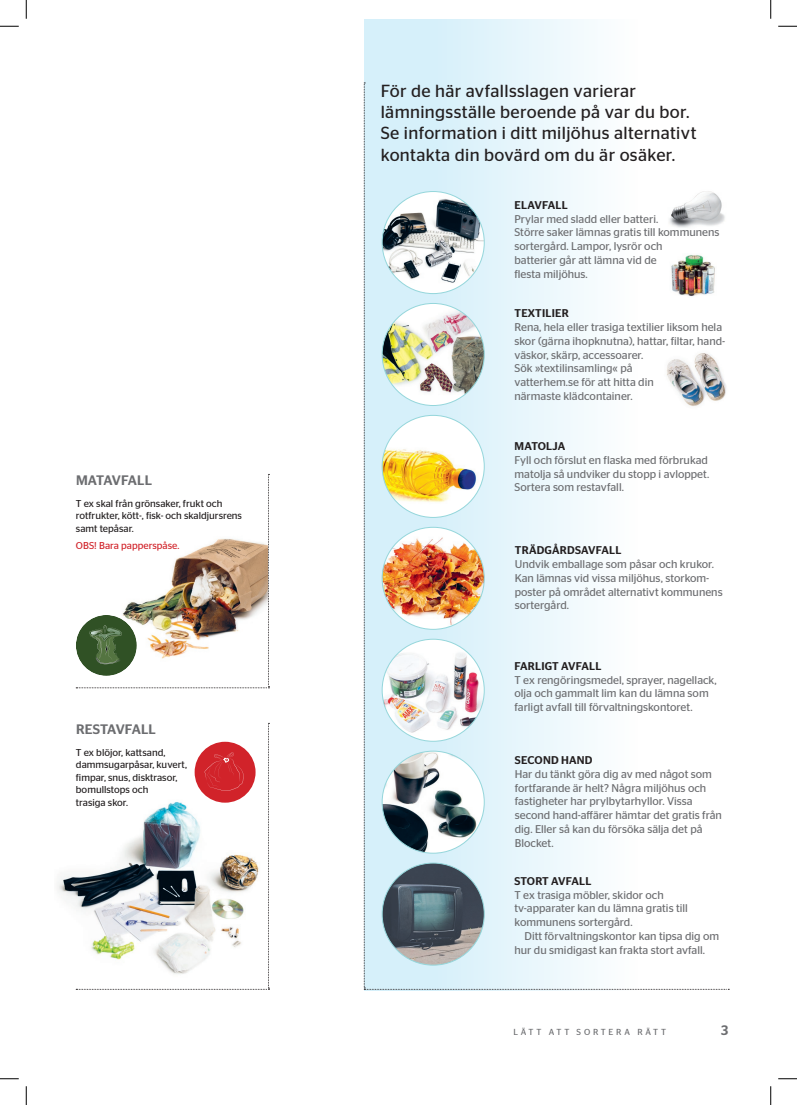
<style>
.page{position:relative;width:797px;height:1105px;background:#fff}
.page>*{position:absolute;margin:0;border:0;box-sizing:border-box;transform-origin:0 0}
.Ingress{font:17.5px/21.2px "Stag Sans";letter-spacing:.02em;color:#231f20}
.Rubrik_NY{font:500 13.75px "Stag Sans";letter-spacing:.01em;color:#6c6d70}
.Rubrik_NY-2{font:500 13.75px "Stag Sans";letter-spacing:-.025em;color:#6c6d70}
.Brödtext{font:11.25px/13.8px "Stag Sans";color:#6c6d70}
.Brödtext-2{font:500 11.25px "Stag Sans";letter-spacing:.02em;color:#231f20}
.Bildtext{font:10px/12.5px "Stag Sans";color:#231f20}
.Bildtext-2{font:10px "Stag Sans";color:#d1232a}
.t1{font:8.75px "Stag Sans";letter-spacing:.32em;color:#6c6d70}
.s1{font-weight:500;color:#231f20}
</style>
<div class="page">
<div style="left:364px;top:19px;width:290px;height:971px;background:linear-gradient(to right,#ceedf9,#fefefe)"></div>
<img style="left:57px;top:876px;width:19px;height:24px">
<img style="left:76px;top:474px;width:193px;height:215px">
<svg style="left:76px;top:723px;width:193px;height:267px"></svg>
<svg style="left:364px;top:83px;width:365px;height:907px"></svg>
<img style="left:669px;top:253px;width:48px;height:45px">
<img style="left:382px;top:303px;width:102px;height:102px;border-radius:51px">
<img style="left:382px;top:192px;width:102px;height:102px;border-radius:51px">
<img style="left:382px;top:527px;width:102px;height:102px;border-radius:51px">
<img style="left:382px;top:639px;width:102px;height:102px;border-radius:51px">
<div style="left:382px;top:415px;width:102px;height:102px;background:#fff;border-radius:50%"></div>
<img style="left:382px;top:423px;width:100px;height:87px">
<img style="left:382px;top:863px;width:102px;height:102px;border-radius:51px">
<img style="left:382px;top:751px;width:102px;height:102px;border-radius:51px">
<svg style="left:0;top:25px;width:19px;height:2px"></svg>
<svg style="left:778px;top:25px;width:19px;height:2px"></svg>
<svg style="left:0;top:1078px;width:19px;height:1px"></svg>
<svg style="left:778px;top:1078px;width:19px;height:1px"></svg>
<svg style="left:25px;top:0;width:2px;height:19px"></svg>
<svg style="left:25px;top:1086px;width:2px;height:19px"></svg>
<svg style="left:770px;top:0;width:1px;height:19px"></svg>
<svg style="left:770px;top:1086px;width:1px;height:19px"></svg>
<p class="Rubrik_NY-2" style="left:76px;top:472px;width:78px">MATAVFALL</p>
<p class="Bildtext" style="left:76px;top:497px;width:168px">T ex skal från grönsaker, frukt och rotfrukter, kött-, fisk- och skaldjursrens samt tepåsar.</p>
<p class="Bildtext-2" style="left:76px;top:540px;width:105px">OBS! Bara papperspåse.</p>
<p class="Rubrik_NY" style="left:76px;top:721px;width:81px">RESTAVFALL</p>
<p class="Bildtext" style="left:76px;top:746px;width:113px">T ex blöjor, kattsand, dammsugarpåsar, kuvert, fimpar, snus, disktrasor, bomullstops och<br>trasiga skor.</p>
<p class="Ingress" style="left:381px;top:80px;width:317px">För de här avfallsslagen varierar lämningsställe beroende på var du bor.<br>Se information i ditt miljöhus alternativt kontakta din bovärd om du är osäker.</p>
<p class="Brödtext" style="left:514px;top:198px;width:206px"><span class="s1">ELAVFALL<br></span>Prylar med sladd eller batteri.<br>Större saker lämnas gratis till kommunens sortergård. Lampor, lysrör och<br>batterier går att lämna vid de<br>flesta miljöhus.</p>
<p class="Brödtext" style="left:514px;top:306px;width:212px"><span class="s1">TEXTILIER<br></span>Rena, hela eller trasiga textilier liksom hela skor (gärna ihopknutna), hattar, filtar, hand&shy;väskor, skärp, accessoarer.<br>Sök »textilinsamling« på</p>
<p class="Brödtext" style="left:514px;top:375px;width:141px">vatterhem.se för att hitta din närmaste klädcontainer.</p>
<p class="Brödtext" style="left:514px;top:439px;width:196px"><span class="s1">MATOLJA<br></span>Fyll och förslut en flaska med förbrukad matolja så undviker du stopp i avloppet.<br>Sortera som restavfall.</p>
<p class="Brödtext" style="left:515px;top:543px;width:209px"><span class="s1">TRÄDGÅRDSAVFALL<br></span>Undvik emballage som påsar och krukor.<br>Kan lämnas vid vissa miljöhus, storkom&shy;poster på området alternativt kommunens sortergård.</p>
<p class="Brödtext-2" style="left:514px;top:659px;width:88px">FARLIGT AVFALL</p>
<p class="Brödtext" style="left:514px;top:673px;width:204px">T ex rengöringsmedel, sprayer, nagellack, olja och gammalt lim kan du lämna som farligt avfall till förvaltningskontoret.</p>
<p class="Brödtext" style="left:515px;top:753px;width:209px"><span class="s1">SECOND HAND<br></span>Har du tänkt göra dig av med något som fortfarande är helt? Några miljöhus och fastigheter har prylbytarhyllor. Vissa second hand-affärer hämtar det gratis från dig. Eller så kan du försöka sälja det på<br>Blocket.</p>
<p class="Brödtext" style="left:514px;top:874px;width:175px"><span class="s1">STORT AVFALL<br></span>T ex trasiga möbler, skidor och tv-apparater kan du lämna gratis till kommunens sortergård.</p>
<p class="Brödtext" style="left:514px;top:929px;width:206px;text-indent:10px">Ditt förvaltningskontor kan tipsa dig om hur du smidigast kan frakta stort avfall.</p>
<p class="t1" style="left:513px;top:1027px;width:154px">LÄTT ATT SORTERA RÄTT</p>
<p class="Rubrik_NY" style="left:721px;top:1022px;width:9px">3</p>
</div>
